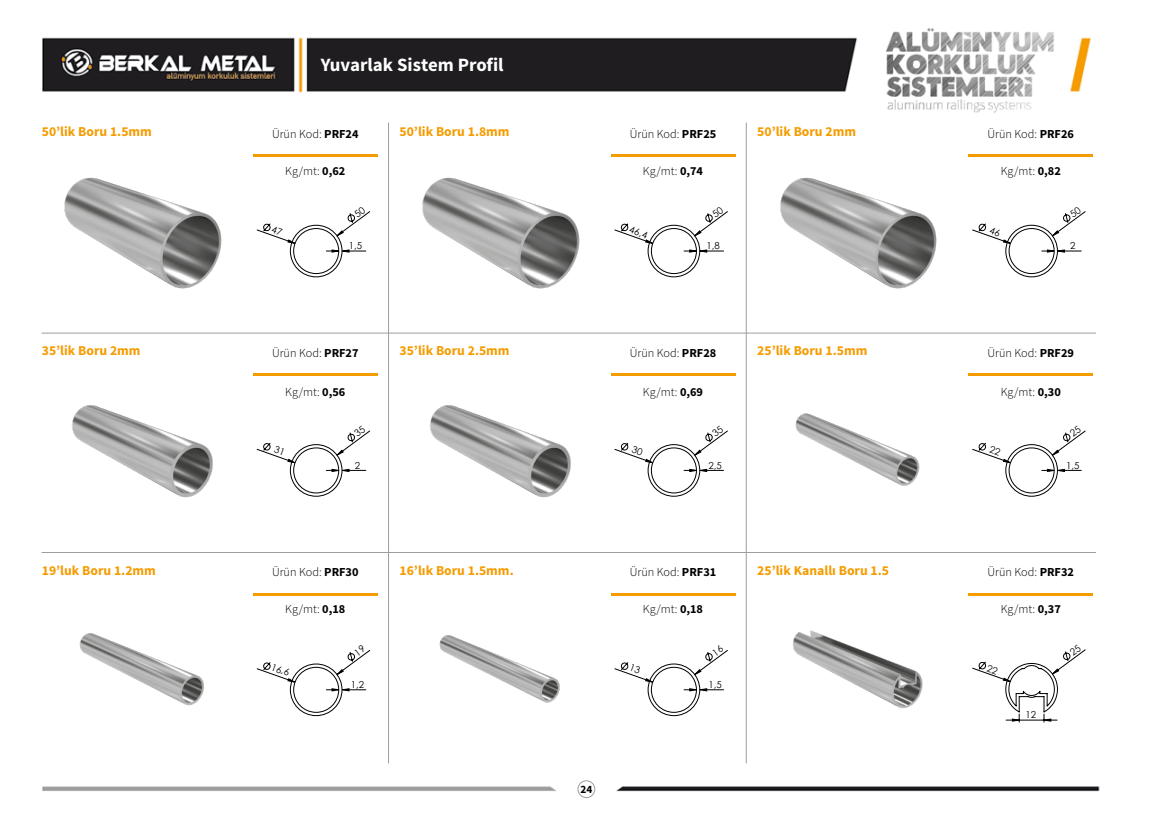
<style>
.page{position:relative;width:1170px;height:815px;background:#fff}
.page>*{position:absolute;margin:0;border:0;box-sizing:border-box;transform-origin:0 0}
.t1{font:700 18.75px "Source Sans Pro";color:#fff}
.t2{font:700 13.62px "Source Sans Pro";color:#f59c00}
.t3{font:300 12.25px "Source Sans Pro";color:#000}
.t4{font:700 11.25px "Source Sans Pro";color:#000}
.t5{font:9.62px "Century Gothic";color:#000}
.s1{font-weight:700}
</style>
<div class="page">
<img style="left:41px;top:28px;width:1059px;height:770px">
<div style="left:577px;top:780px;width:18px;height:18px;border:1px solid #9d9d9c;border-radius:50%"></div>
<img style="left:42px;top:165px;width:205px;height:149px">
<img style="left:42px;top:384px;width:205px;height:149px">
<img style="left:42px;top:603px;width:205px;height:149px">
<div style="left:290px;top:225px;width:52px;height:52px;border:1px solid #000;border-radius:50%"></div>
<div style="left:293px;top:228px;width:46px;height:46px;border:1px solid #000;border-radius:50%"></div>
<svg style="left:326px;top:250px;width:40px;height:3px"></svg>
<hr style="left:253px;top:154px;width:124px;height:3px;background:#f59c00">
<div style="left:290px;top:444px;width:52px;height:53px;border:1px solid #000;border-radius:50%"></div>
<div style="left:293px;top:448px;width:46px;height:45px;border:1px solid #000;border-radius:50%"></div>
<svg style="left:326px;top:469px;width:40px;height:3px"></svg>
<hr style="left:253px;top:374px;width:124px;height:2px;background:#f59c00">
<svg style="left:257px;top:662px;width:38px;height:21px"></svg>
<div style="left:290px;top:664px;width:52px;height:52px;border:1px solid #000;border-radius:50%"></div>
<div style="left:293px;top:667px;width:46px;height:46px;border:1px solid #000;border-radius:50%"></div>
<svg style="left:326px;top:688px;width:40px;height:3px"></svg>
<hr style="left:253px;top:593px;width:124px;height:2px;background:#f59c00">
<img style="left:399px;top:165px;width:206px;height:149px">
<img style="left:399px;top:384px;width:206px;height:149px">
<img style="left:399px;top:603px;width:206px;height:149px">
<svg style="left:614px;top:223px;width:39px;height:21px"></svg>
<div style="left:647px;top:225px;width:53px;height:52px;border:1px solid #000;border-radius:50%"></div>
<div style="left:651px;top:228px;width:45px;height:46px;border:1px solid #000;border-radius:50%"></div>
<svg style="left:684px;top:250px;width:39px;height:3px"></svg>
<hr style="left:610px;top:154px;width:125px;height:3px;background:#f59c00">
<div style="left:647px;top:444px;width:53px;height:53px;border:1px solid #000;border-radius:50%"></div>
<div style="left:651px;top:448px;width:45px;height:45px;border:1px solid #000;border-radius:50%"></div>
<svg style="left:684px;top:469px;width:39px;height:3px"></svg>
<hr style="left:610px;top:374px;width:125px;height:2px;background:#f59c00">
<div style="left:647px;top:664px;width:53px;height:52px;border:1px solid #000;border-radius:50%"></div>
<div style="left:651px;top:667px;width:45px;height:46px;border:1px solid #000;border-radius:50%"></div>
<svg style="left:684px;top:688px;width:39px;height:3px"></svg>
<hr style="left:610px;top:593px;width:125px;height:2px;background:#f59c00">
<img style="left:757px;top:165px;width:205px;height:149px">
<img style="left:757px;top:384px;width:205px;height:149px">
<img style="left:757px;top:603px;width:205px;height:149px">
<div style="left:1005px;top:225px;width:52px;height:52px;border:1px solid #000;border-radius:50%"></div>
<div style="left:1008px;top:228px;width:46px;height:46px;border:1px solid #000;border-radius:50%"></div>
<svg style="left:1041px;top:250px;width:40px;height:3px"></svg>
<hr style="left:968px;top:154px;width:125px;height:3px;background:#f59c00">
<div style="left:1005px;top:444px;width:52px;height:53px;border:1px solid #000;border-radius:50%"></div>
<div style="left:1008px;top:448px;width:46px;height:45px;border:1px solid #000;border-radius:50%"></div>
<svg style="left:1041px;top:469px;width:40px;height:3px"></svg>
<hr style="left:968px;top:374px;width:125px;height:2px;background:#f59c00">
<hr style="left:968px;top:593px;width:125px;height:2px;background:#f59c00">
<hr style="left:388px;top:123px;width:1px;height:640px;background:#9d9d9c">
<hr style="left:745px;top:123px;width:1px;height:640px;background:#9d9d9c">
<hr style="left:42px;top:333px;width:1053px;height:1px;background:#9d9d9c">
<hr style="left:42px;top:552px;width:1053px;height:1px;background:#9d9d9c">
<svg style="left:336px;top:206px;width:34px;height:30px"></svg>
<svg style="left:257px;top:223px;width:38px;height:21px"></svg>
<svg style="left:336px;top:425px;width:34px;height:31px"></svg>
<svg style="left:257px;top:443px;width:38px;height:20px"></svg>
<svg style="left:336px;top:645px;width:34px;height:30px"></svg>
<svg style="left:694px;top:206px;width:34px;height:30px"></svg>
<svg style="left:694px;top:425px;width:34px;height:31px"></svg>
<svg style="left:614px;top:443px;width:39px;height:20px"></svg>
<svg style="left:694px;top:645px;width:34px;height:30px"></svg>
<svg style="left:614px;top:662px;width:39px;height:21px"></svg>
<svg style="left:1051px;top:206px;width:34px;height:30px"></svg>
<svg style="left:972px;top:223px;width:38px;height:21px"></svg>
<svg style="left:1051px;top:425px;width:34px;height:31px"></svg>
<svg style="left:972px;top:443px;width:38px;height:20px"></svg>
<svg style="left:972px;top:644px;width:113px;height:78px"></svg>
<h1 class="t1" style="left:321px;top:52px;width:184px">Yuvarlak Sistem Profil</h1>
<p class="t2" style="left:42px;top:122px;width:112px">50’lik Boru 1.5mm</p>
<p class="t3" style="left:272px;top:126px;width:88px">Ürün Kod: <span class="s1">PRF24</span></p>
<p class="t2" style="left:399px;top:122px;width:112px">50’lik Boru 1.8mm</p>
<p class="t3" style="left:629px;top:126px;width:88px">Ürün Kod: <span class="s1">PRF25</span></p>
<p class="t2" style="left:757px;top:122px;width:100px">50’lik Boru 2mm</p>
<p class="t3" style="left:987px;top:126px;width:88px">Ürün Kod: <span class="s1">PRF26</span></p>
<p class="t3" style="left:285px;top:163px;width:62px">Kg/mt: <span class="s1">0,62</span></p>
<p class="t3" style="left:643px;top:163px;width:62px">Kg/mt: <span class="s1">0,74</span></p>
<p class="t3" style="left:1000px;top:163px;width:62px">Kg/mt: <span class="s1">0,82</span></p>
<p class="t5" style="left:632px;top:223px;width:20px;rotate:20deg">46,4</p>
<p class="t5" style="left:348px;top:239px;width:15px">1,5</p>
<p class="t5" style="left:706px;top:239px;width:15px">1,8</p>
<p class="t5" style="left:1070px;top:239px;width:7px">2</p>
<p class="t2" style="left:42px;top:342px;width:100px">35’lik Boru 2mm</p>
<p class="t3" style="left:272px;top:345px;width:88px">Ürün Kod: <span class="s1">PRF27</span></p>
<p class="t2" style="left:399px;top:342px;width:112px">35’lik Boru 2.5mm</p>
<p class="t3" style="left:629px;top:345px;width:88px">Ürün Kod: <span class="s1">PRF28</span></p>
<p class="t2" style="left:757px;top:342px;width:112px">25’lik Boru 1.5mm</p>
<p class="t3" style="left:987px;top:345px;width:88px">Ürün Kod: <span class="s1">PRF29</span></p>
<p class="t3" style="left:285px;top:384px;width:62px">Kg/mt: <span class="s1">0,56</span></p>
<p class="t3" style="left:643px;top:384px;width:62px">Kg/mt: <span class="s1">0,69</span></p>
<p class="t3" style="left:1000px;top:384px;width:62px">Kg/mt: <span class="s1">0,30</span></p>
<p class="t5" style="left:355px;top:458px;width:7px">2</p>
<p class="t5" style="left:708px;top:458px;width:15px">2,5</p>
<p class="t5" style="left:1066px;top:458px;width:15px">1,5</p>
<p class="t2" style="left:42px;top:561px;width:116px">19’luk Boru 1.2mm</p>
<p class="t3" style="left:272px;top:565px;width:88px">Ürün Kod: <span class="s1">PRF30</span></p>
<p class="t2" style="left:399px;top:561px;width:116px">16’lık Boru 1.5mm.</p>
<p class="t3" style="left:629px;top:565px;width:88px">Ürün Kod: <span class="s1">PRF31</span></p>
<p class="t2" style="left:757px;top:561px;width:133px">25’lik Kanallı Boru 1.5</p>
<p class="t3" style="left:987px;top:565px;width:88px">Ürün Kod: <span class="s1">PRF32</span></p>
<p class="t3" style="left:285px;top:602px;width:62px">Kg/mt: <span class="s1">0,18</span></p>
<p class="t3" style="left:643px;top:602px;width:62px">Kg/mt: <span class="s1">0,18</span></p>
<p class="t3" style="left:1000px;top:602px;width:62px">Kg/mt: <span class="s1">0,37</span></p>
<p class="t5" style="left:274px;top:660px;width:20px;rotate:20deg">16,6</p>
<p class="t5" style="left:351px;top:678px;width:15px">1,2</p>
<p class="t5" style="left:708px;top:678px;width:15px">1,5</p>
<p class="t5" style="left:1025px;top:708px;width:12px">12</p>
<p class="t4" style="left:580px;top:782px;width:13px">24</p>
</div>
